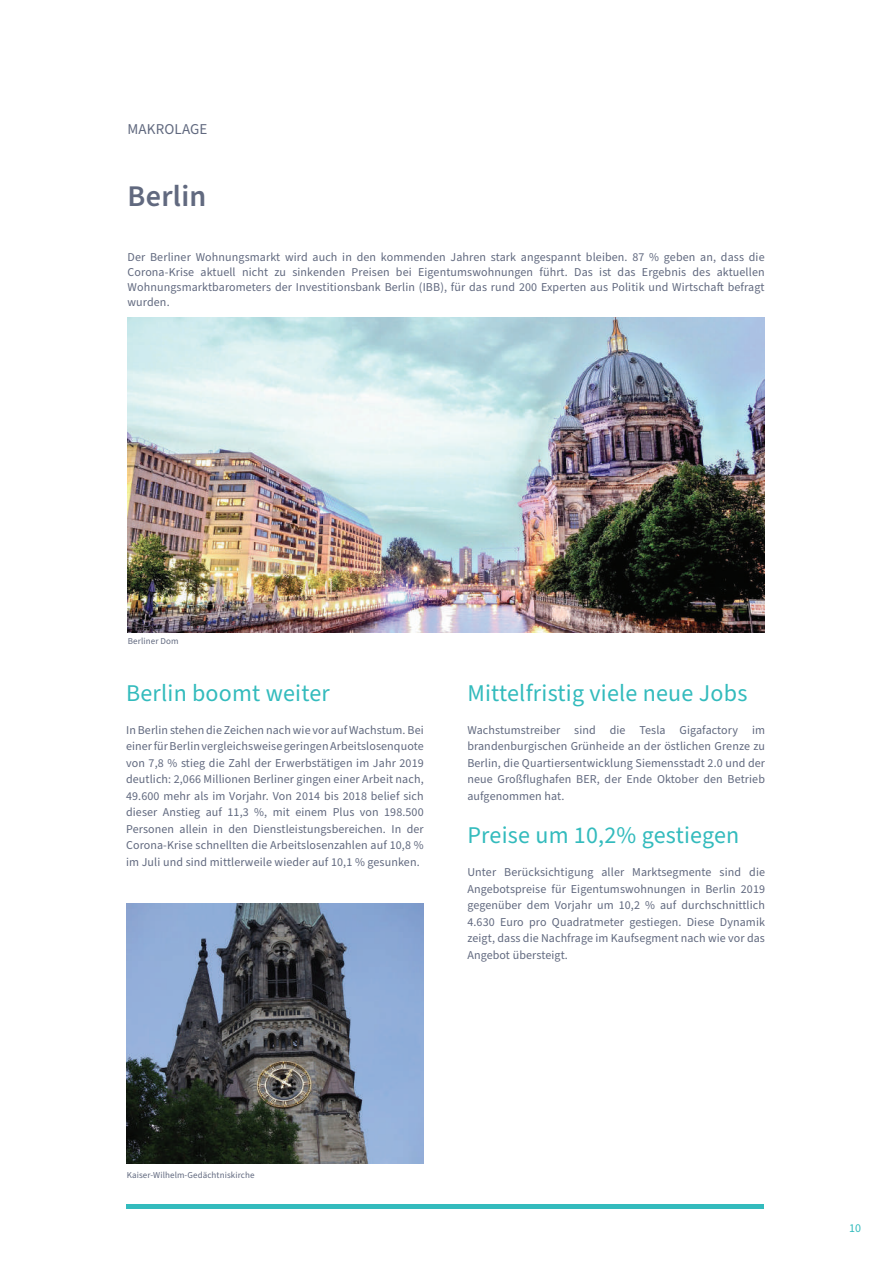
<style>
.page{position:relative;width:893px;height:1263px;background:#fff}
.page>*{position:absolute;margin:0;border:0;box-sizing:border-box;transform-origin:0 0}
.t1{font:600 30px "Source Sans Pro";letter-spacing:.01em;color:#61697f}
.t2{font:24px "Source Sans Pro";letter-spacing:.01em;color:#33bbbd}
.t3{font:15px "Source Sans Pro";letter-spacing:.01em;color:#61697f}
.t4{font:12px/16.5px "Source Sans Pro";letter-spacing:.01em;color:#61697f;text-align:justify}
.t5{font:12px "Source Sans Pro";color:#33bbbd}
.t6{font:9px "Source Sans Pro";letter-spacing:.01em;color:#61697f}
</style>
<div class="page">
<hr style="left:126px;top:1205px;width:638px;height:4px;background:#33bbbd">
<img style="left:128px;top:317px;width:637px;height:316px">
<img style="left:126px;top:903px;width:298px;height:261px">
<p class="t3" style="left:128px;top:119px;width:81px">MAKROLAGE</p>
<h1 class="t1" style="left:128px;top:176px;width:80px">Berlin</h1>
<p class="t4" style="left:128px;top:250px;width:639px;line-height:15px">Der Berliner Wohnungsmarkt wird auch in den kommenden Jahren stark angespannt bleiben. 87 % geben an, dass die Corona-Krise aktuell nicht zu sinkenden Preisen bei Eigentumswohnungen führt. Das ist das Ergebnis des aktuellen Wohnungsmarktbarometers der Investitionsbank Berlin (IBB), für das rund 200 Experten aus Politik und Wirtschaft befragt wurden.</p>
<p class="t6" style="left:128px;top:635px;width:52px">Berliner Dom</p>
<h2 class="t2" style="left:126px;top:677px;width:205px">Berlin boomt weiter</h2>
<p class="t4" style="left:126px;top:722px;width:299px">In Berlin stehen die Zeichen nach wie vor auf Wachstum. Bei einer für Berlin vergleichsweise geringen Arbeitslosenquote von 7,8 % stieg die Zahl der Erwerbstätigen im Jahr 2019 deutlich: 2,066 Millionen Berliner gingen einer Arbeit nach, 49.600 mehr als im Vorjahr. Von 2014 bis 2018 belief sich dieser Anstieg auf 11,3 %, mit einem Plus von 198.500<br>Personen allein in den Dienstleistungsbereichen. In der Corona-Krise schnellten die Arbeitslosenzahlen auf 10,8 % im Juli und sind mittlerweile wieder auf 10,1 % gesunken.</p>
<h2 class="t2" style="left:467px;top:677px;width:281px">Mittelfristig viele neue Jobs</h2>
<p class="t4" style="left:467px;top:722px;width:299px">Wachstumstreiber sind die Tesla Gigafactory im brandenburgischen Grünheide an der östlichen Grenze zu Berlin, die Quartiersentwicklung Siemensstadt 2.0 und der neue Großflughafen BER, der Ende Oktober den Betrieb aufgenommen hat.</p>
<h2 class="t2" style="left:467px;top:819px;width:274px">Preise um 10,2% gestiegen</h2>
<p class="t4" style="left:467px;top:864px;width:299px">Unter Berücksichtigung aller Marktsegmente sind die Angebotspreise für Eigentumswohnungen in Berlin 2019 gegenüber dem Vorjahr um 10,2 % auf durchschnittlich 4.630 Euro pro Quadratmeter gestiegen. Diese Dynamik zeigt, dass die Nachfrage im Kaufsegment nach wie vor das Angebot übersteigt.</p>
<p class="t6" style="left:127px;top:1169px;width:129px">Kaiser-Wilhelm-Gedächtniskirche</p>
<p class="t5" style="left:849px;top:1219px;width:14px">10</p>
</div>
